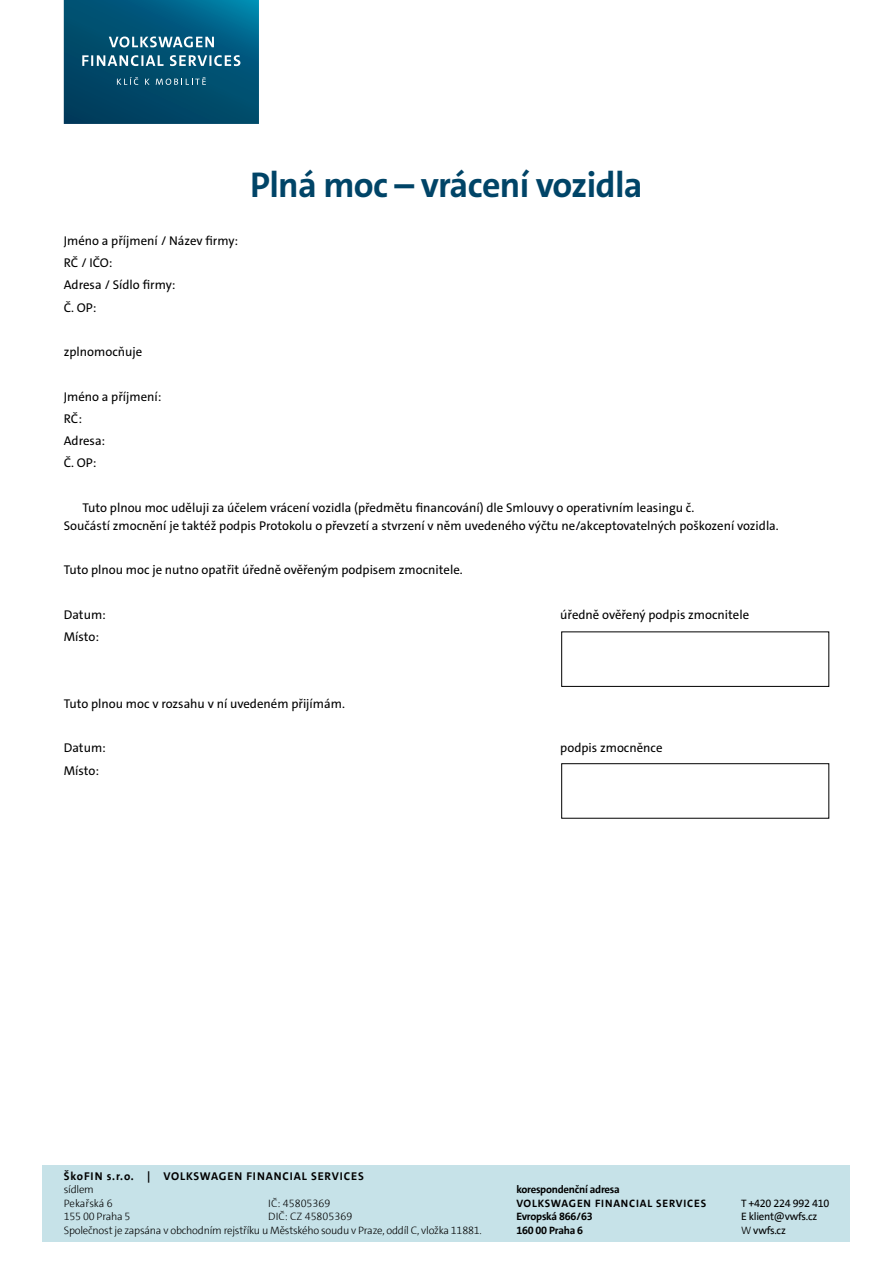
<style>
.page{position:relative;width:893px;height:1263px;background:#fff}
.page>*{position:absolute;margin:0;border:0;box-sizing:border-box;transform-origin:0 0}
.t1{font:700 36px "VWAG The Sans";letter-spacing:-.02em;color:#004467}
.t2{font:12.75px/18px "VWAG The Sans";color:#000}
.t3{font:700 11.4px "VWAG The Sans";letter-spacing:.075em;color:#000}
.t4{font:300 10.8px/13.5px "VWAG The Sans";letter-spacing:-.02em;color:#000}
.t5{font:700 10.8px/13.5px "VWAG The Sans";letter-spacing:-.02em;color:#000}
.t6{font:10.8px/13.5px "VWAG The Sans";letter-spacing:-.02em;color:#000}
.t7{font:300 10.8px/13.5px "VWAG The Sans";color:#000}
.s1{font-weight:300}
</style>
<div class="page">
<svg style="left:64px;top:0;width:195px;height:124px;background:#0d5a7a"></svg>
<div style="left:43px;top:1165px;width:807px;height:77px;background:#c6e2e8"></div>
<div style="left:561px;top:631px;width:268px;height:56px;border:1px solid #000"></div>
<div style="left:561px;top:763px;width:268px;height:56px;border:1px solid #000"></div>
<p class="t1" style="left:250px;top:161px;width:394px">Plná moc – vrácení vozidla</p>
<p class="t2" style="left:64px;top:232px;width:176px">Jméno a příjmení / Název firmy:</p>
<p class="t2" style="left:64px;top:254px;width:50px">RČ / IČO:</p>
<p class="t2" style="left:64px;top:276px;width:113px">Adresa / Sídlo firmy:</p>
<p class="t2" style="left:64px;top:298px;width:34px">Č. OP:</p>
<p class="t2" style="left:64px;top:343px;width:80px">zplnomocňuje</p>
<p class="t2" style="left:64px;top:387px;width:99px">Jméno a příjmení:</p>
<p class="t2" style="left:64px;top:410px;width:20px">RČ:</p>
<p class="t2" style="left:64px;top:432px;width:43px">Adresa:</p>
<p class="t2" style="left:64px;top:454px;width:34px">Č. OP:</p>
<p class="t2" style="left:64px;top:499px;width:717px;text-indent:19px">Tuto plnou moc uděluji za účelem vrácení vozidla (předmětu financování) dle Smlouvy o operativním leasingu č.<br>Součástí zmocnění je taktéž podpis Protokolu o převzetí a stvrzení v něm uvedeného výčtu ne/akceptovatelných poškození vozidla.</p>
<p class="t2" style="left:64px;top:561px;width:400px">Tuto plnou moc je nutno opatřit úředně ověřeným podpisem zmocnitele.</p>
<p class="t2" style="left:64px;top:606px;width:44px">Datum:</p>
<p class="t2" style="left:560px;top:606px;width:190px">úředně ověřený podpis zmocnitele</p>
<p class="t2" style="left:64px;top:628px;width:37px">Místo:</p>
<p class="t2" style="left:64px;top:695px;width:283px">Tuto plnou moc v rozsahu v ní uvedeném přijímám.</p>
<p class="t2" style="left:64px;top:739px;width:44px">Datum:</p>
<p class="t2" style="left:560px;top:739px;width:104px">podpis zmocněnce</p>
<p class="t2" style="left:64px;top:761px;width:37px">Místo:</p>
<p class="t3" style="left:64px;top:1169px;width:301px">ŠkoFIN s.r.o. | VOLKSWAGEN FINANCIAL SERVICES</p>
<p class="t4" style="left:64px;top:1183px;width:419px">sídlem<br>Pekařská 6<br>155 00 Praha 5<br>Společnost je zapsána v obchodním rejstříku u Městského soudu v Praze, oddíl C, vložka 11881.</p>
<p class="t7" style="left:268px;top:1196px;width:86px">IČ: 45805369<br>DIČ: CZ 45805369</p>
<p class="t5" style="left:516px;top:1183px;width:191px">korespondenční adresa<br>VOLKSWAGEN FINANCIAL SERVICES<br>Evropská 866/63<br>160 00 Praha 6</p>
<p class="t6" style="left:741px;top:1196px;width:90px">T +420 224 992 410<br>E klient@vwfs.cz<br><span class="s1">W</span> vwfs.cz</p>
</div>
